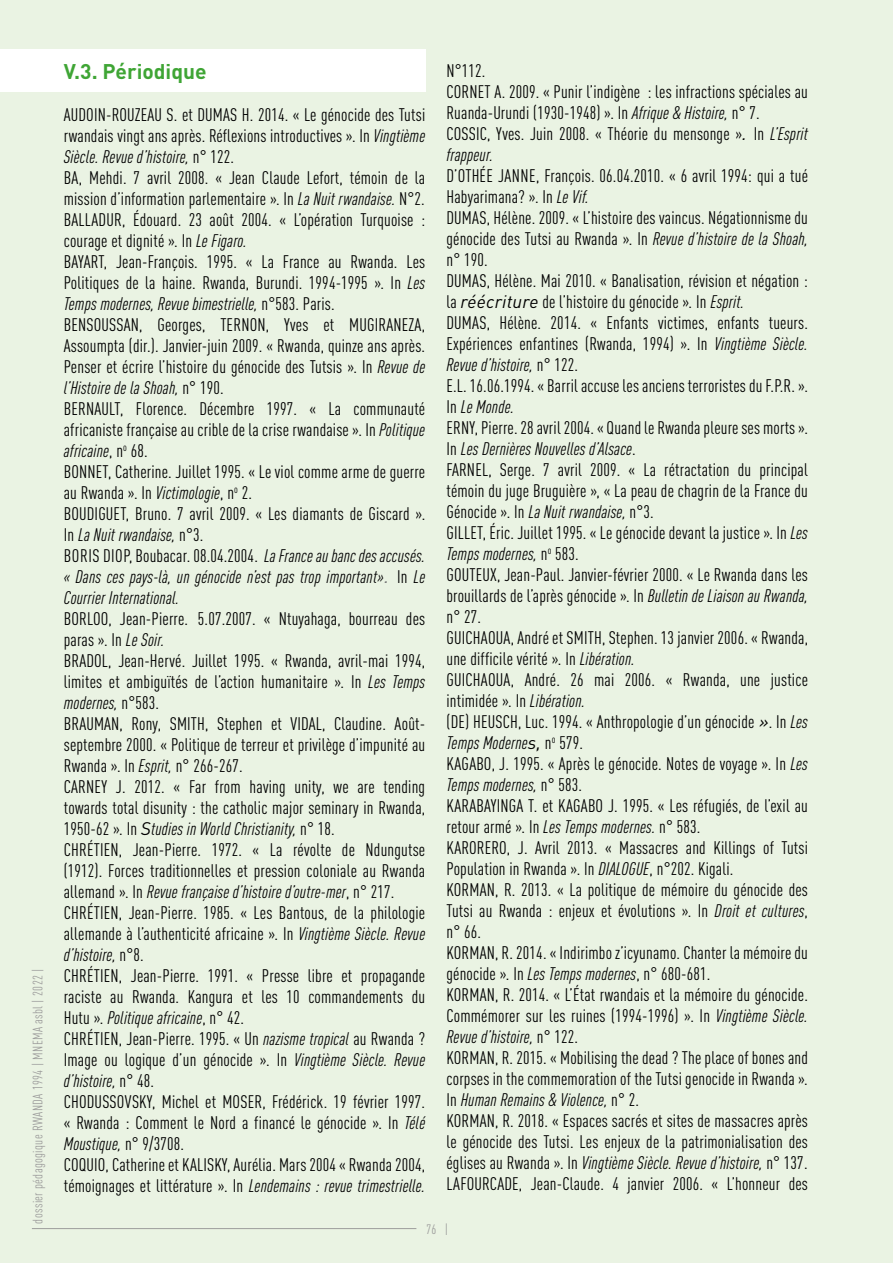
<style>
.page{position:relative;width:893px;height:1263px;background:#eaf3e3}
.page>*{position:absolute;margin:0;border:0;box-sizing:border-box;transform-origin:0 0}
.t1{font:700 21px "DIN Pro";color:#3fa535}
.t2{font:condensed 18px/21px "DIN Pro";letter-spacing:.01em;color:#000}
.t3{font:condensed 13.5px "DIN Pro";letter-spacing:.025em;color:#9d9d9c}
.s1{font-style:italic}
.s2{font-family:"Arial";font-style:italic;font-stretch:normal;color:#777}
.s3{font-style:italic;font-stretch:normal}
</style>
<div class="page">
<div style="left:0;top:50px;width:425px;height:42px;background:#fff"></div>
<hr style="left:32px;top:1228px;width:384px;height:1px;background:#9d9d9c">
<p class="t3" style="left:28px;top:1223px;width:256px;rotate:-90deg">dossier pédagogique RWANDA 1994 | MNEMA asbl | 2022 |</p>
<p class="t1" style="left:64px;top:54px;width:144px">V.3. Périodique</p>
<p class="t2" style="left:64px;top:103px;width:363px">AUDOIN-ROUZEAU S. et DUMAS H. 2014. « Le génocide des Tutsi rwandais vingt ans après. Réflexions introductives ». In <span class="s1">Vingtième Siècle. Revue d’histoire,</span> n° 122.<br>BA, Mehdi. 7 avril 2008. « Jean Claude Lefort, témoin de la mission d’information parlementaire ». In <span class="s1">La Nuit rwandaise.</span> N°2.<br>BALLADUR, Édouard. 23 août 2004. « L’opération Turquoise : courage et dignité ». In <span class="s1">Le Figaro.<br></span>BAYART, Jean-François. 1995. « La France au Rwanda. Les Politiques de la haine. Rwanda, Burundi. 1994-1995 ». In <span class="s1">Les Temps modernes, Revue bimestrielle,</span> n°583. Paris.<br>BENSOUSSAN, Georges, TERNON, Yves et MUGIRANEZA, Assoumpta (dir.). Janvier-juin 2009. « Rwanda, quinze ans après.<br>Penser et écrire l’histoire du génocide des Tutsis ». In <span class="s1">Revue de l’Histoire de la Shoah,</span> n° 190.<br>BERNAULT, Florence. Décembre 1997. « La communauté africaniste française au crible de la crise rwandaise ». In <span class="s1">Politique africaine</span>, n<sup>o</sup> 68.<br>BONNET, Catherine. Juillet 1995. « Le viol comme arme de guerre au Rwanda ». In <span class="s1">Victimologie</span>, n<sup>o</sup> 2.<br>BOUDIGUET, Bruno. 7 avril 2009. « Les diamants de Giscard ».<br>In <span class="s1">La Nuit rwandaise,</span> n°3.<br>BORIS DIOP, Boubacar. 08.04.2004. <span class="s1">La France au banc des accusés. « Dans ces pays-là, un génocide n’est pas trop important»</span><span class="s2">.</span> In <span class="s1">Le Courrier International.</span></p>
<p class="t2" style="left:64px;top:607px;width:363px">BORLOO, Jean-Pierre. 5.07.2007. « Ntuyahaga, bourreau des paras ». In <span class="s1">Le Soir.<br></span>BRADOL, Jean-Hervé. Juillet 1995. « Rwanda, avril-mai 1994, limites et ambiguïtés de l’action humanitaire ». In <span class="s1">Les Temps modernes,</span> n°583.<br>BRAUMAN, Rony, SMITH, Stephen et VIDAL, Claudine. Août&shy;septembre 2000. « Politique de terreur et privilège d’impunité au Rwanda ». In <span class="s1">Esprit,</span> n° 266-267.<br>CARNEY J. 2012. « Far from having unity, we are tending towards total disunity : the catholic major seminary in Rwanda, 1950-62 ». In <span class="s3">S</span><span class="s1">tudies in World Christianity,</span> n° 18.<br>CHRÉTIEN, Jean-Pierre. 1972. « La révolte de Ndungutse (1912). Forces traditionnelles et pression coloniale au Rwanda allemand ». In <span class="s1">Revue française d’histoire d’outre-mer</span>, n° 217.<br>CHRÉTIEN, Jean-Pierre. 1985. « Les Bantous, de la philologie allemande à l’authenticité africaine ». In <span class="s1">Vingtième Siècle. Revue d’histoire,</span> n°8.<br>CHRÉTIEN, Jean-Pierre. 1991. « Presse libre et propagande raciste au Rwanda. Kangura et les 10 commandements du Hutu ». <span class="s1">Politique africaine</span>, n° 42.<br>CHRÉTIEN, Jean-Pierre. 1995. « Un <span class="s1">nazisme tropical</span> au Rwanda ?<br>Image ou logique d’un génocide ». In <span class="s1">Vingtième Siècle. Revue d’histoire,</span> n° 48.<br>CHODUSSOVSKY, Michel et MOSER, Frédérick. 19 février 1997. « Rwanda : Comment le Nord a financé le génocide ». In <span class="s1">Télé Moustique,</span> n° 9/3708.<br>COQUIO, Catherine et KALISKY, Aurélia. Mars 2004 « Rwanda 2004, témoignages et littérature ». In <span class="s1">Lendemains : revue trimestrielle.</span></p>
<p class="t2" style="left:446px;top:59px;width:363px">N°112.<br>CORNET A. 2009. « Punir l’indigène : les infractions spéciales au Ruanda-Urundi (1930-1948) ». In <span class="s1">Afrique &amp; Histoire,</span> n° 7.<br>COSSIC, Yves. Juin 2008. « Théorie du mensonge »<span class="s3">.</span> In <span class="s1">L’Esprit frappeur.</span></p>
<p class="t2" style="left:446px;top:164px;width:363px">D’OTHÉE JANNE, François. 06.04.2010. « 6 avril 1994: qui a tué Habyarimana? ». In <span class="s1">Le Vif.<br></span>DUMAS, Hélène. 2009. « L’histoire des vaincus. Négationnisme du génocide des Tutsi au Rwanda ». In <span class="s1">Revue d’histoire de la Shoah, </span>n° 190.<br>DUMAS, Hélène. Mai 2010. « Banalisation, révision et négation : la <span class="s3">réécriture</span> de l’histoire du génocide ». In <span class="s1">Esprit.<br></span>DUMAS, Hélène. 2014. « Enfants victimes, enfants tueurs.<br>Expériences enfantines (Rwanda, 1994) ». In <span class="s1">Vingtième Siècle.<br>Revue d’histoire,</span> n° 122.<br>E.L. 16.06.1994. « Barril accuse les anciens terroristes du F.P.R. ».<br>In <span class="s1">Le Monde.<br></span>ERNY, Pierre. 28 avril 2004. « Quand le Rwanda pleure ses morts ».<br>In <span class="s1">Les Dernières Nouvelles d’Alsace</span>.<br>FARNEL, Serge. 7 avril 2009. « La rétractation du principal témoin du juge Bruguière », « La peau de chagrin de la France du Génocide ». In <span class="s1">La Nuit rwandaise,</span> n°3.<br>GILLET, Éric. Juillet 1995. « Le génocide devant la justice ». In <span class="s1">Les Temps modernes,</span> n<sup>o</sup> 583.<br>GOUTEUX, Jean-Paul. Janvier-février 2000. « Le Rwanda dans les brouillards de l’après génocide ». In <span class="s1">Bulletin de Liaison au Rwanda, </span>n° 27.<br>GUICHAOUA, André et SMITH, Stephen. 13 janvier 2006. « Rwanda, une difficile vérité ». In <span class="s1">Libération.<br></span>GUICHAOUA, André. 26 mai 2006. « Rwanda, une justice intimidée ». In <span class="s1">Libération.<br></span>(DE) HEUSCH, Luc. 1994. « Anthropologie d’un génocide <span class="s3">»</span>. In <span class="s1">Les Temps Moderne</span><span class="s3">s,</span> n<sup>o</sup> 579.<br>KAGABO, J. 1995. « Après le génocide. Notes de voyage ». In <span class="s1">Les Temps modernes,</span> n° 583.<br>KARABAYINGA T. et KAGABO J. 1995. « Les réfugiés, de l’exil au retour armé ». In <span class="s1">Les Temps modernes.</span> n° 583.<br>KARORERO, J. Avril 2013. « Massacres and Killings of Tutsi Population in Rwanda ». In <span class="s1">DIALOGUE</span>, n°202. Kigali.<br>KORMAN, R. 2013. « La politique de mémoire du génocide des Tutsi au Rwanda : enjeux et évolutions ». In <span class="s1">Droit et cultures</span>, n° 66.<br>KORMAN, R. 2014. « Indirimbo z’icyunamo. Chanter la mémoire du génocide ». In <span class="s1">Les Temps modernes</span>, n° 680-681.<br>KORMAN, R. 2014. « L’État rwandais et la mémoire du génocide.<br>Commémorer sur les ruines (1994-1996) ». In <span class="s1">Vingtième Siècle.<br>Revue d’histoire,</span> n° 122.<br>KORMAN, R. 2015. « Mobilising the dead ? The place of bones and corpses in the commemoration of the Tutsi genocide in Rwanda ».<br>In <span class="s1">Human Remains &amp; Violence,</span> n° 2.<br>KORMAN, R. 2018. « Espaces sacrés et sites de massacres après le génocide des Tutsi. Les enjeux de la patrimonialisation des églises au Rwanda ». In <span class="s1">Vingtième Siècle. Revue d’histoire,</span> n° 137.<br>LAFOURCADE, Jean-Claude. 4 janvier 2006. « L’honneur des</p>
<p class="t3" style="left:427px;top:1219px;width:23px">76 |</p>
</div>
